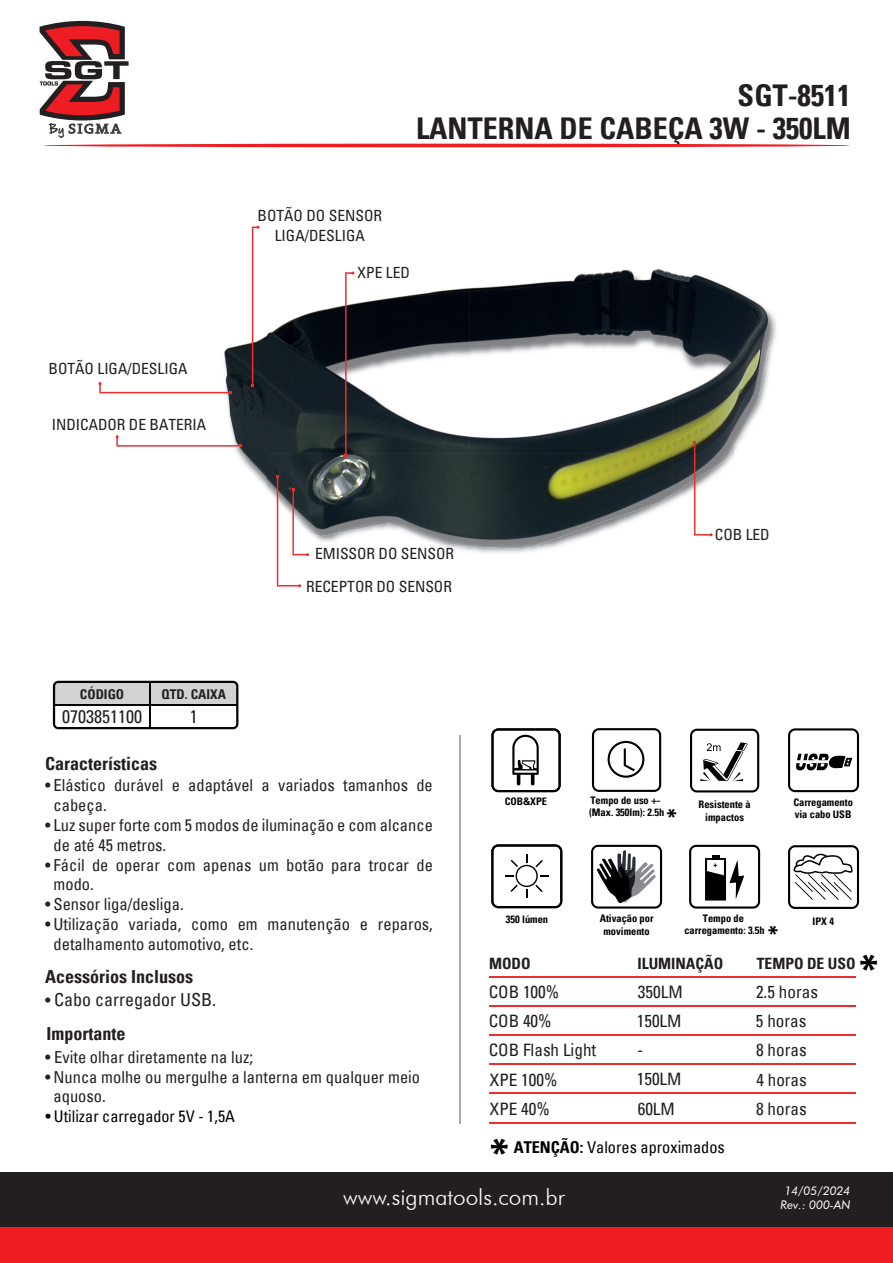
<style>
.page{position:relative;width:893px;height:1263px;background:#fff}
.page>*{position:absolute;margin:0;border:0;box-sizing:border-box;transform-origin:0 0}
.t1{font:700 condensed 42.6px "Univers";color:#000001}
.t2{font:700 condensed 30px/33.2px "Univers";color:#231f20;text-align:right}
.t3{font:700 condensed 23.25px "Univers";color:#000001}
.t4{font:300 22.5px "Futura BT";color:#fff}
.t5{font:700 condensed 18px "Univers";color:#231f20}
.t6{font:condensed 18px "Univers";color:#231f20}
.t7{font:condensed 17.1px "Univers";color:#231f20}
.t8{font:condensed 16.5px/19.8px "Univers";color:#231f20}
.t9{font:condensed 16.35px "Univers";color:#000001}
.t10{font:condensed 16.2px "Univers";color:#000001}
.t11{font:700 condensed 15.6px "Univers";color:#231f20}
.t12{font:condensed 15.45px/19.4px "Univers";color:#231f20;text-align:center}
.t13{font:700 condensed 13.5px "Univers";color:#231f20}
.t14{font:italic 12px/14.4px "Futura BT";color:#fff;text-align:center}
.t15{font:700 condensed 10.35px/12.5px "Univers";color:#000001;text-align:center}
.s1{font-family:"Myriad Pro";font-stretch:normal}
.s2{font-size:16.5px}
.s3{font-weight:700}
</style>
<div class="page">
<div style="left:0;top:1172px;width:893px;height:55px;background:#231f20"></div>
<div style="left:0;top:1227px;width:893px;height:36px;background:#ee1d23"></div>
<hr style="left:43px;top:144px;width:807px;height:3px;background:#ee1d23;border-radius:50%">
<svg style="left:40px;top:21px;width:89px;height:117px"></svg>
<hr style="left:459px;top:735px;width:1px;height:388px;background:#a8a9ad">
<svg style="left:53px;top:681px;width:185px;height:48px"></svg>
<hr style="left:54px;top:704px;width:183px;height:2px;background:#050504">
<hr style="left:149px;top:682px;width:2px;height:46px;background:#050504">
<img style="left:773px;top:315px;width:4px;height:31px">
<img style="left:672px;top:494px;width:10px;height:8px">
<img style="left:267px;top:288px;width:202px;height:165px">
<img style="left:469px;top:269px;width:203px;height:184px">
<img style="left:672px;top:273px;width:101px;height:221px">
<img style="left:224px;top:335px;width:43px;height:154px">
<img style="left:267px;top:453px;width:405px;height:96px">
<svg style="left:99px;top:382px;width:132px;height:12px"></svg>
<svg style="left:251px;top:226px;width:8px;height:161px"></svg>
<svg style="left:276px;top:475px;width:33px;height:112px"></svg>
<svg style="left:344px;top:272px;width:10px;height:184px"></svg>
<svg style="left:693px;top:441px;width:20px;height:95px"></svg>
<svg style="left:116px;top:435px;width:126px;height:12px"></svg>
<svg style="left:491px;top:844px;width:71px;height:64px"></svg>
<svg style="left:491px;top:728px;width:70px;height:64px"></svg>
<svg style="left:591px;top:845px;width:71px;height:63px"></svg>
<svg style="left:592px;top:728px;width:69px;height:64px"></svg>
<svg style="left:689px;top:845px;width:71px;height:63px"></svg>
<svg style="left:788px;top:845px;width:71px;height:64px"></svg>
<svg style="left:690px;top:729px;width:69px;height:63px"></svg>
<svg style="left:788px;top:728px;width:71px;height:64px"></svg>
<hr style="left:490px;top:976px;width:366px;height:1px;background:#ee2d2d">
<hr style="left:490px;top:1005px;width:366px;height:1px;background:#ee2d2d">
<hr style="left:490px;top:1034px;width:366px;height:2px;background:#ee2d2d">
<hr style="left:490px;top:1063px;width:366px;height:2px;background:#ee2d2d">
<hr style="left:490px;top:1093px;width:366px;height:1px;background:#ee2d2d">
<hr style="left:490px;top:1123px;width:366px;height:1px;background:#ee2d2d">
<h2 class="t2" style="left:416px;top:78px;width:436px">SGT-8511<br>LANTERNA DE CABEÇA 3W - 350LM</h2>
<p class="t12" style="left:49px;top:359px;width:140px">BOTÃO LIGA/DESLIGA</p>
<p class="t12" style="left:52px;top:415px;width:156px">INDICADOR DE BATERIA</p>
<p class="t12" style="left:258px;top:206px;width:126px">BOTÃO DO SENSOR<br>LIGA/DESLIGA</p>
<p class="t12" style="left:358px;top:262px;width:54px">XPE LED</p>
<p class="t13" style="left:80px;top:685px;width:46px">CÓDIGO</p>
<p class="t6" style="left:62px;top:705px;width:81px">0703851100</p>
<p class="t13" style="left:161px;top:685px;width:66px">QTD. CAIXA</p>
<p class="t6" style="left:190px;top:705px;width:9px">1</p>
<p class="t5" style="left:45px;top:752px;width:113px">Características</p>
<p class="t12" style="left:306px;top:537px;width:150px;line-height:32.4px">EMISSOR DO SENSOR<br>RECEPTOR DO SENSOR</p>
<p class="t8" style="left:54px;top:775px;width:381px;text-indent:-8px">• Elástico durável e adaptável a variados tamanhos de cabeça.</p>
<p class="t8" style="left:54px;top:815px;width:381px;text-indent:-8px">• Luz super forte com 5 modos de iluminação e com alcance de até 45 metros.</p>
<p class="t8" style="left:54px;top:855px;width:381px;text-indent:-8px">• Fácil de operar com apenas um botão para trocar de modo.</p>
<p class="t8" style="left:45px;top:894px;width:140px">• Sensor liga/desliga.</p>
<p class="t8" style="left:54px;top:914px;width:381px;text-indent:-8px">• Utilização variada, como em manutenção e reparos, detalhamento automotivo, etc.</p>
<p class="t15" style="left:506px;top:913px;width:44px">350 lúmen</p>
<p class="t15" style="left:505px;top:795px;width:44px">COB&amp;XPE</p>
<p class="t12" style="left:715px;top:524px;width:56px">COB LED</p>
<p class="t15" style="left:589px;top:794px;width:77px;text-align:left">Tempo de uso <span class="s1">+- </span>(Max. 350lm): 2.5h</p>
<h3 class="t3" style="left:667px;top:803px;width:12px">*</h3>
<p class="t15" style="left:699px;top:798px;width:54px">Resistente à impactos</p>
<p class="t15" style="left:793px;top:796px;width:61px;text-align:left">Carregamento via cabo USB</p>
<p class="t15" style="left:600px;top:912px;width:55px">Ativação por movimento</p>
<p class="t15" style="left:684px;top:912px;width:82px">Tempo de carregamento: 3.5h</p>
<p class="t15" style="left:813px;top:915px;width:23px">IPX 4</p>
<h3 class="t3" style="left:768px;top:920px;width:12px">*</h3>
<p class="t5" style="left:45px;top:966px;width:149px">Acessórios Inclusos</p>
<p class="t6" style="left:45px;top:988px;width:173px"><span class="s2">•</span> Cabo carregador USB.</p>
<p class="t5" style="left:46px;top:1022px;width:81px">Importante</p>
<p class="t8" style="left:45px;top:1047px;width:210px">• Evite olhar diretamente na luz;</p>
<p class="t8" style="left:54px;top:1066px;width:368px;text-indent:-8px">• Nunca molhe ou mergulhe a lanterna em qualquer meio aquoso.</p>
<p class="t10" style="left:45px;top:1106px;width:191px">• Utilizar carregador 5V - 1,5A</p>
<p class="t11" style="left:489px;top:953px;width:43px">MODO</p>
<p class="t11" style="left:637px;top:953px;width:87px">ILUMINAÇÃO</p>
<p class="t11" style="left:757px;top:953px;width:100px">TEMPO DE USO</p>
<p class="t7" style="left:489px;top:981px;width:72px">COB 100%</p>
<p class="t7" style="left:638px;top:980px;width:46px">350LM</p>
<p class="t7" style="left:756px;top:981px;width:63px">2.5 horas</p>
<p class="t7" style="left:489px;top:1010px;width:64px">COB 40%</p>
<p class="t7" style="left:637px;top:1010px;width:46px">150LM</p>
<p class="t7" style="left:756px;top:1010px;width:52px">5 horas</p>
<p class="t7" style="left:489px;top:1039px;width:109px">COB Flash Light</p>
<p class="t7" style="left:637px;top:1039px;width:7px">-</p>
<p class="t7" style="left:756px;top:1039px;width:52px">8 horas</p>
<p class="t7" style="left:490px;top:1068px;width:69px">XPE 100%</p>
<p class="t7" style="left:637px;top:1068px;width:46px">150LM</p>
<p class="t7" style="left:756px;top:1068px;width:52px">4 horas</p>
<p class="t7" style="left:490px;top:1098px;width:62px">XPE 40%</p>
<p class="t7" style="left:638px;top:1098px;width:39px">60LM</p>
<p class="t7" style="left:756px;top:1098px;width:52px">8 horas</p>
<h1 class="t1" style="left:490px;top:1128px;width:20px">*</h1>
<p class="t9" style="left:514px;top:1136px;width:213px"><span class="s3">ATENÇÃO:</span> Valores aproximados</p>
<h1 class="t1" style="left:859px;top:944px;width:20px">*</h1>
<h3 class="t4" style="left:343px;top:1184px;width:223px">www.sigmatools.com.br</h3>
<p class="t14" style="left:781px;top:1183px;width:71px">14/05/2024<br>Rev.: 000-AN</p>
</div>
